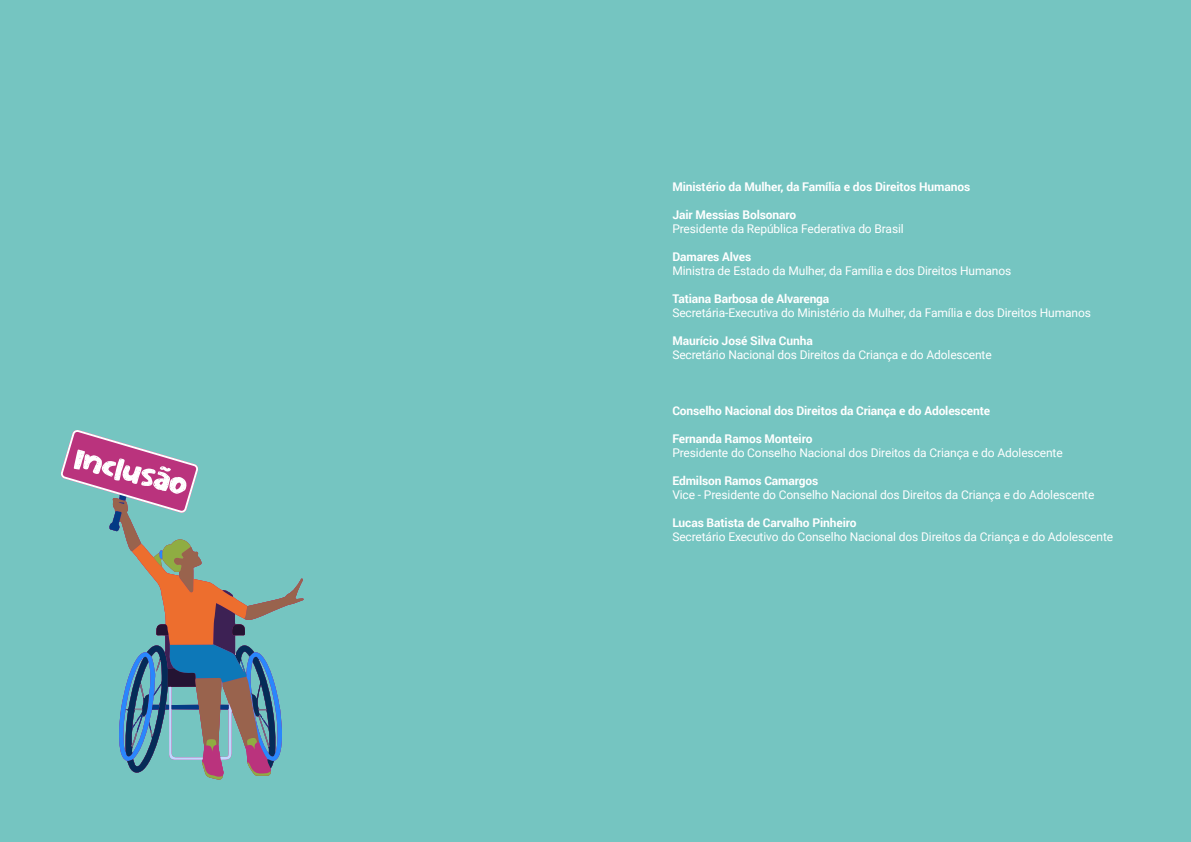
<style>
.page{position:relative;width:1191px;height:842px;background:#75c5c1}
.page>*{position:absolute;margin:0;border:0;box-sizing:border-box;transform-origin:0 0}
.t1{font:29.4px "sketchyinsnow";color:#fff;scale:1.41 1}
.t2{font:12px "Roboto";letter-spacing:-.01em;color:#fff}
.t3{font:700 12px "Roboto";letter-spacing:-.01em;color:#fff}
</style>
<div class="page">
<svg style="left:60px;top:430px;width:244px;height:350px"></svg>
<h1 class="t1" style="left:79px;top:442px;width:83px;rotate:14deg">Inclusão</h1>
<p class="t3" style="left:672px;top:178px;width:299px">Ministério da Mulher, da Família e dos Direitos Humanos</p>
<p class="t3" style="left:672px;top:206px;width:126px">Jair Messias Bolsonaro</p>
<p class="t2" style="left:672px;top:220px;width:233px">Presidente da República Federativa do Brasil</p>
<p class="t3" style="left:672px;top:248px;width:80px">Damares Alves</p>
<p class="t2" style="left:672px;top:262px;width:340px">Ministra de Estado da Mulher, da Família e dos Direitos Humanos</p>
<p class="t3" style="left:672px;top:290px;width:159px">Tatiana Barbosa de Alvarenga</p>
<p class="t2" style="left:672px;top:304px;width:420px">Secretária-Executiva do Ministério da Mulher, da Família e dos Direitos Humanos</p>
<p class="t3" style="left:672px;top:332px;width:142px">Maurício José Silva Cunha</p>
<p class="t2" style="left:672px;top:346px;width:321px">Secretário Nacional dos Direitos da Criança e do Adolescente</p>
<p class="t3" style="left:672px;top:402px;width:319px">Conselho Nacional dos Direitos da Criança e do Adolescente</p>
<p class="t3" style="left:672px;top:430px;width:142px">Fernanda Ramos Monteiro</p>
<p class="t2" style="left:672px;top:444px;width:392px">Presidente do Conselho Nacional dos Direitos da Criança e do Adolescente</p>
<p class="t3" style="left:672px;top:472px;width:148px">Edmilson Ramos Camargos</p>
<p class="t2" style="left:672px;top:486px;width:423px">Vice - Presidente do Conselho Nacional dos Direitos da Criança e do Adolescente</p>
<p class="t3" style="left:672px;top:514px;width:186px">Lucas Batista de Carvalho Pinheiro</p>
<p class="t2" style="left:672px;top:528px;width:442px">Secretário Executivo do Conselho Nacional dos Direitos da Criança e do Adolescente</p>
</div>
